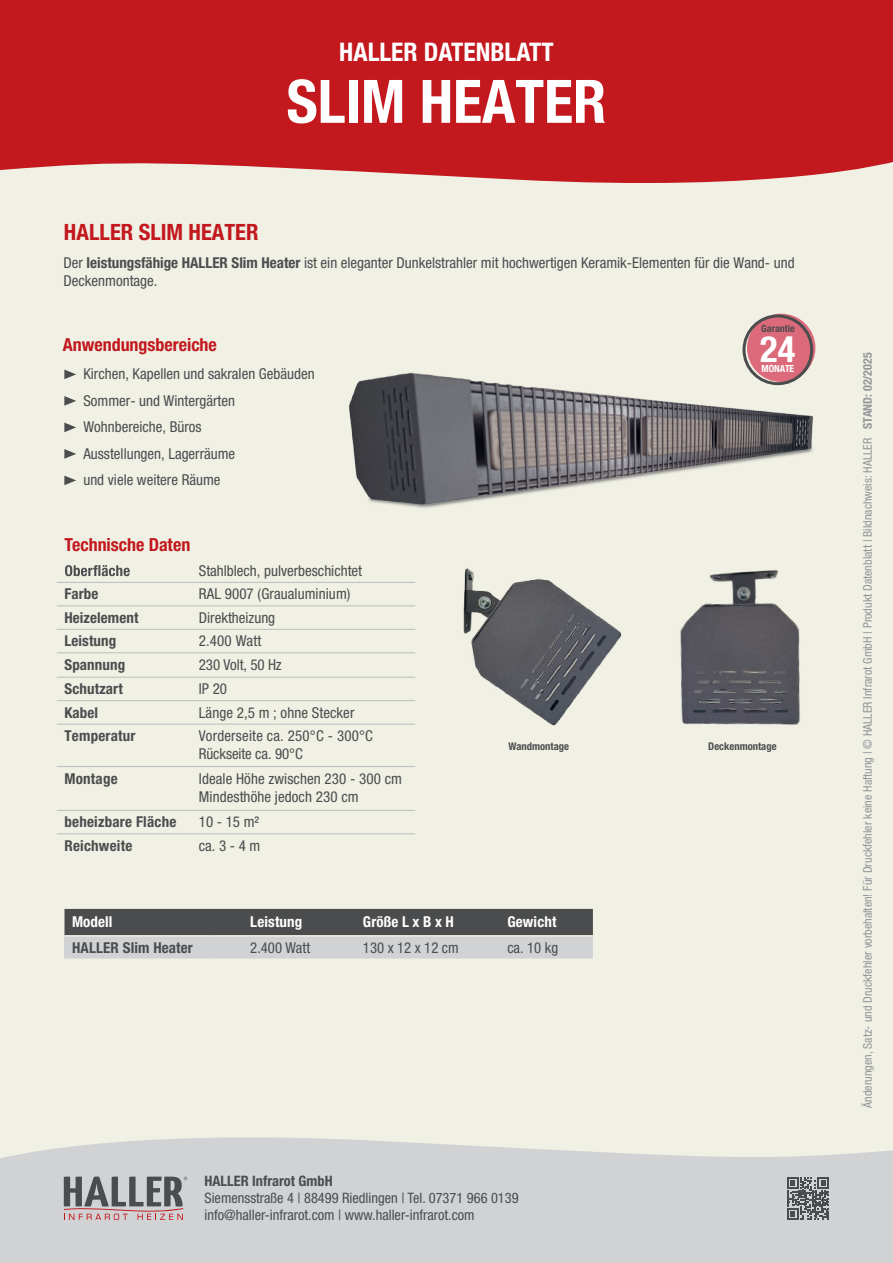
<style>
.page{position:relative;width:893px;height:1263px;background:#f0f0e5}
.page>*{position:absolute;margin:0;border:0;box-sizing:border-box;transform-origin:0 0}
.t1{font:700 condensed 60px "Helvetica Neue";color:#fff}
.t2{font:700 condensed 36.45px "Helvetica Neue";color:#fff}
.t3{font:700 condensed 25.5px "Helvetica Neue";color:#fff}
.t4{font:700 condensed 22.5px "Helvetica Neue LT Std";color:#c2181e}
.t5{font:700 condensed 18px "Helvetica Neue LT Std";color:#c2181e}
.t6{font:condensed 15px/26.5px "Helvetica Neue LT Std";color:#4b4c4d}
.t7{font:700 condensed 15px/24px "Helvetica Neue LT Std";letter-spacing:.01em;color:#4b4c4d}
.t8{font:700 condensed 15px "Helvetica Neue LT Std";letter-spacing:.01em;color:#fff}
.t9{font:condensed 14.4px/16.8px "Helvetica Neue LT Std";color:#4b4c4d}
.t10{font:700 condensed 14.4px "Helvetica Neue LT Std";color:#4b4c4d}
.t11{font:condensed 12px "Helvetica Neue LT Std";color:#939598}
.t12{font:700 condensed 10.65px "Helvetica Neue LT Std";color:#4b4c4d}
.t13{font:700 condensed 10.05px "Helvetica Neue LT Std";color:#4b4c4d}
.t14{font:700 condensed 9.75px "Helvetica Neue";color:#fff}
.s1{font-weight:700}
</style>
<div class="page">
<div style="left:0;top:0;width:893px;height:183px;background:#c2181e"></div>
<svg style="left:0;top:1137px;width:893px;height:126px;background:#d3d4d5"></svg>
<svg style="left:64px;top:1176px;width:123px;height:44px;background:#a0989a"></svg>
<svg style="left:787px;top:1177px;width:42px;height:43px;background:#7b7c7d"></svg>
<svg style="left:64px;top:370px;width:12px;height:9px"></svg>
<svg style="left:64px;top:396px;width:12px;height:10px"></svg>
<svg style="left:64px;top:423px;width:12px;height:9px"></svg>
<svg style="left:64px;top:449px;width:12px;height:10px"></svg>
<svg style="left:64px;top:476px;width:12px;height:9px"></svg>
<img style="left:463px;top:575px;width:159px;height:151px">
<img style="left:680px;top:575px;width:120px;height:150px">
<img style="left:349px;top:313px;width:467px;height:262px">
<svg style="left:64px;top:909px;width:529px;height:49px;background:#88898b"></svg>
<hr style="left:64px;top:935px;width:151px;height:1px;background:#f0f0e5">
<hr style="left:215px;top:935px;width:92px;height:1px;background:#f0f0e5">
<hr style="left:307px;top:935px;width:102px;height:1px;background:#f0f0e5">
<hr style="left:409px;top:935px;width:184px;height:1px;background:#f0f0e5">
<hr style="left:57px;top:677px;width:113px;height:1px;background:#bcbdc0">
<hr style="left:170px;top:677px;width:245px;height:1px;background:#bcbdc0">
<hr style="left:57px;top:700px;width:113px;height:1px;background:#bcbdc0">
<hr style="left:170px;top:700px;width:245px;height:1px;background:#bcbdc0">
<hr style="left:57px;top:810px;width:113px;height:1px;background:#bcbdc0">
<hr style="left:170px;top:810px;width:245px;height:1px;background:#bcbdc0">
<hr style="left:57px;top:833px;width:113px;height:1px;background:#bcbdc0">
<hr style="left:170px;top:833px;width:245px;height:1px;background:#bcbdc0">
<hr style="left:57px;top:724px;width:113px;height:1px;background:#bcbdc0">
<hr style="left:170px;top:724px;width:245px;height:1px;background:#bcbdc0">
<hr style="left:57px;top:766px;width:113px;height:1px;background:#bcbdc0">
<hr style="left:170px;top:766px;width:245px;height:1px;background:#bcbdc0">
<hr style="left:57px;top:582px;width:113px;height:1px;background:#bcbdc0">
<hr style="left:170px;top:582px;width:245px;height:1px;background:#bcbdc0">
<hr style="left:57px;top:605px;width:113px;height:1px;background:#bcbdc0">
<hr style="left:170px;top:605px;width:245px;height:1px;background:#bcbdc0">
<hr style="left:57px;top:629px;width:113px;height:1px;background:#bcbdc0">
<hr style="left:170px;top:629px;width:245px;height:1px;background:#bcbdc0">
<hr style="left:57px;top:652px;width:113px;height:1px;background:#bcbdc0">
<hr style="left:170px;top:652px;width:245px;height:1px;background:#bcbdc0">
<svg style="left:65px;top:565px;width:65px;height:11px"></svg>
<h3 class="t3" style="left:339px;top:30px;width:216px">HALLER DATENBLATT</h3>
<h1 class="t1" style="left:287px;top:52px;width:321px">SLIM HEATER</h1>
<h3 class="t4" style="left:64px;top:219px;width:196px">HALLER SLIM HEATER</h3>
<p class="t6" style="left:64px;top:253px;width:732px;line-height:18px">Der <span class="s1">leistungsfähige HALLER Slim Heater</span> ist ein eleganter Dunkelstrahler mit hochwertigen Keramik-Elementen für die Wand- und<br>Deckenmontage.</p>
<p class="t5" style="left:63px;top:334px;width:156px">Anwendungsbereiche</p>
<p class="t6" style="left:83px;top:360px;width:233px">Kirchen, Kapellen und sakralen Gebäuden<br>Sommer- und Wintergärten<br>Wohnbereiche, Büros<br>Ausstellungen, Lagerräume<br>und viele weitere Räume</p>
<p class="t5" style="left:64px;top:534px;width:127px">Technische Daten</p>
<p class="t6" style="left:199px;top:557px;width:165px">Stahlblech, pulverbeschichtet</p>
<p class="t7" style="left:64px;top:582px;width:35px">Farbe</p>
<p class="t6" style="left:199px;top:581px;width:153px">RAL 9007 (Graualuminium)</p>
<p class="t7" style="left:64px;top:605px;width:75px">Heizelement</p>
<p class="t6" style="left:199px;top:604px;width:78px">Direktheizung</p>
<p class="t7" style="left:64px;top:629px;width:53px">Leistung</p>
<p class="t6" style="left:199px;top:628px;width:64px">2.400 Watt</p>
<p class="t7" style="left:64px;top:652px;width:62px">Spannung</p>
<p class="t6" style="left:199px;top:651px;width:84px">230 Volt, 50 Hz</p>
<p class="t7" style="left:64px;top:677px;width:60px">Schutzart</p>
<p class="t6" style="left:199px;top:675px;width:30px">IP 20</p>
<p class="t7" style="left:64px;top:700px;width:35px">Kabel</p>
<p class="t6" style="left:199px;top:699px;width:157px">Länge 2,5 m ; ohne Stecker</p>
<p class="t7" style="left:64px;top:724px;width:73px">Temperatur</p>
<p class="t6" style="left:199px;top:727px;width:176px;line-height:18px">Vorderseite ca. 250°C - 300°C<br>Rückseite ca. 90°C</p>
<p class="t7" style="left:64px;top:766px;width:55px">Montage</p>
<p class="t7" style="left:64px;top:809px;width:113px">beheizbare Fläche<br>Reichweite</p>
<p class="t6" style="left:199px;top:769px;width:205px;line-height:18px">Ideale Höhe zwischen 230 - 300 cm<br>Mindesthöhe jedoch 230 cm</p>
<p class="t6" style="left:199px;top:810px;width:63px;line-height:24px">10 - 15 m² ca. 3 - 4 m</p>
<p class="t13" style="left:761px;top:322px;width:35px">Garantie</p>
<p class="t14" style="left:761px;top:361px;width:34px">MONATE</p>
<h2 class="t2" style="left:760px;top:318px;width:36px">24</h2>
<p class="t12" style="left:508px;top:740px;width:62px">Wandmontage</p>
<p class="t12" style="left:708px;top:740px;width:70px">Deckenmontage</p>
<p class="t8" style="left:72px;top:913px;width:42px">Modell</p>
<p class="t8" style="left:250px;top:913px;width:53px">Leistung</p>
<p class="t8" style="left:363px;top:913px;width:93px">Größe L x B x H</p>
<p class="t8" style="left:507px;top:913px;width:51px">Gewicht</p>
<p class="t7" style="left:72px;top:935px;width:122px">HALLER Slim Heater</p>
<p class="t6" style="left:250px;top:934px;width:61px">2.400 Watt</p>
<p class="t6" style="left:363px;top:934px;width:97px">130 x 12 x 12 cm</p>
<p class="t6" style="left:507px;top:934px;width:52px">ca. 10 kg</p>
<p class="t10" style="left:204px;top:1172px;width:130px">HALLER Infrarot GmbH</p>
<p class="t9" style="left:204px;top:1189px;width:316px">Siemensstraße 4 | 88499 Riedlingen | Tel. 07371 966 0139 info@haller-infrarot.com | www.haller-infrarot.com</p>
<p class="t11" style="left:861px;top:1108px;width:756px;rotate:-90deg">Änderungen, Satz- und Druckfehler vorbehalten! Für Druckfehler keine Haftung | © HALLER Infrarot GmbH | Produkt Datenblatt | Bildnachweis: HALLER <span class="s1">STAND: 02/2025</span></p>
</div>
